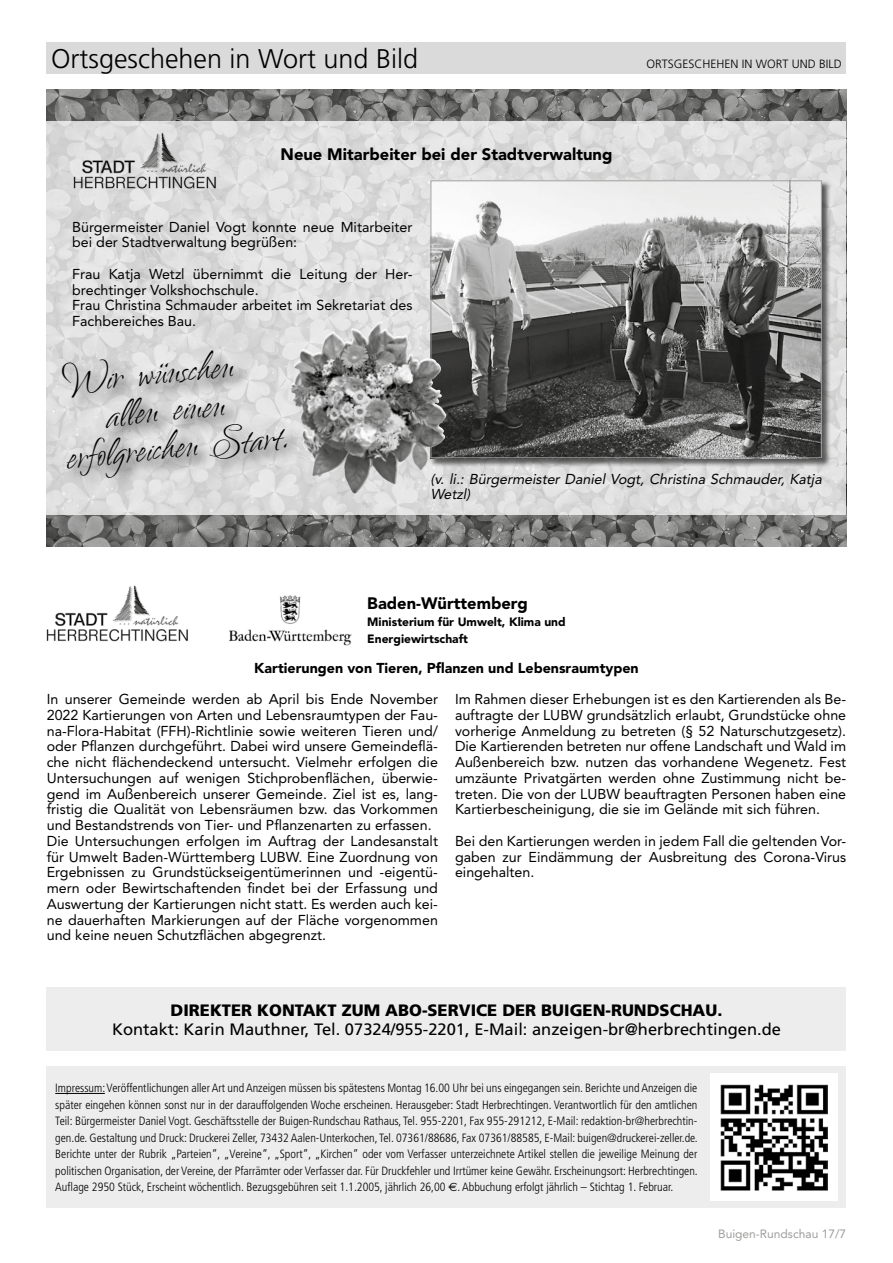
<style>
.page{position:relative;width:893px;height:1263px;background:#fff}
.page>*{position:absolute;margin:0;border:0;box-sizing:border-box;transform-origin:0 0}
.t1{font:41.55px "Ambiance BT Coalesce";color:#000}
.t2{font:300 27px "Frutiger";color:#000}
.t3{font:16.5px "Frutiger";color:#000}
.t4{font:900 16.5px "Avenir";color:#000}
.t5{font:900 16.5px "Frutiger";color:#000}
.t6{font:14.25px/15.8px "Avenir";color:#000}
.t7{font:italic 14.25px/15.8px "Avenir";color:#000}
.t8{font:900 14.25px "Avenir";color:#000}
.t9{font:300 condensed 12px/16.5px "Frutiger";color:#000;text-align:justify}
.t10{font:900 12px/17.2px "Avenir";color:#000}
.t11{font:300 12px "Frutiger";color:#000}
.t12{font:12px "Avenir";color:#9d9d9c}
.s1{font-family:"Euro Sans";font-weight:400;font-stretch:normal}
</style>
<div class="page">
<img style="left:47px;top:90px;width:799px;height:457px">
<svg style="left:47px;top:121px;width:799px;height:394px;background:#d4d4d4"></svg>
<div style="left:430px;top:180px;width:401px;height:287px;background:#000;opacity:.6"></div>
<img style="left:433px;top:182px;width:387px;height:274px">
<div style="left:431px;top:180px;width:391px;height:278px;border:1px solid #9d9d9c"></div>
<div style="left:47px;top:43px;width:799px;height:31px;background:#dadada"></div>
<img style="left:72px;top:127px;width:148px;height:69px">
<div style="left:60px;top:349px;width:244px;height:146px;background:#000;opacity:.75"></div>
<img style="left:228px;top:595px;width:123px;height:51px">
<div style="left:47px;top:1066px;width:799px;height:142px;background:#ededed"></div>
<hr style="left:55px;top:1093px;width:50px;height:1px;background:#000">
<div style="left:710px;top:1073px;width:128px;height:128px;background:#fff"></div>
<img style="left:721px;top:1084px;width:106px;height:106px">
<img style="left:360px;top:321px;width:20px;height:14px">
<div style="left:47px;top:988px;width:799px;height:63px;background:#ededed"></div>
<img style="left:46px;top:585px;width:142px;height:57px">
<h2 class="t2" style="left:51px;top:43px;width:369px">Ortsgeschehen in Wort und Bild</h2>
<p class="t11" style="left:646px;top:57px;width:197px">ORTSGESCHEHEN IN WORT UND BILD</p>
<p class="t4" style="left:281px;top:144px;width:333px">Neue Mitarbeiter bei der Stadtverwaltung</p>
<p class="t6" style="left:72px;top:219px;width:342px">Bürgermeister Daniel Vogt konnte neue Mitarbeiter bei der Stadtverwaltung begrüßen:</p>
<p class="t6" style="left:72px;top:266px;width:342px">Frau Katja Wetzl übernimmt die Leitung der Her&shy;brechtinger Volkshochschule.<br>Frau Christina Schmauder arbeitet im Sekretariat des Fachbereiches Bau.</p>
<h1 class="t1" style="left:58px;top:356px;width:177px;rotate:-5deg">Wir wünschen</h1>
<h1 class="t1" style="left:105px;top:390px;width:121px;rotate:-5deg">allen einen</h1>
<h1 class="t1" style="left:65px;top:431px;width:225px;rotate:-5deg">erfolgreichen Start.</h1>
<p class="t7" style="left:431px;top:471px;width:396px">(v. li.: Bürgermeister Daniel Vogt, Christina Schmauder, Katja<br>Wetzl)</p>
<p class="t4" style="left:367px;top:593px;width:162px">Baden-Württemberg</p>
<p class="t10" style="left:367px;top:613px;width:200px">Ministerium für Umwelt, Klima und<br>Energiewirtschaft</p>
<p class="t8" style="left:254px;top:659px;width:386px">Kartierungen von Tieren, Pflanzen und Lebensraumtypen</p>
<p class="t6" style="left:47px;top:691px;width:393px">In unserer Gemeinde werden ab April bis Ende November 2022 Kartierungen von Arten und Lebensraumtypen der Fau&shy;na-Flora-Habitat (FFH)-Richtlinie sowie weiteren Tieren und/ oder Pflanzen durchgeführt. Dabei wird unsere Gemeindeflä&shy;che nicht flächendeckend untersucht. Vielmehr erfolgen die Untersuchungen auf wenigen Stichprobenflächen, überwie&shy;gend im Außenbereich unserer Gemeinde. Ziel ist es, lang&shy;fristig die Qualität von Lebensräumen bzw. das Vorkommen und Bestandstrends von Tier- und Pflanzenarten zu erfassen.<br>Die Untersuchungen erfolgen im Auftrag der Landesanstalt für Umwelt Baden-Württemberg LUBW. Eine Zuordnung von Ergebnissen zu Grundstückseigentümerinnen und -eigentü&shy;mern oder Bewirtschaftenden findet bei der Erfassung und Auswertung der Kartierungen nicht statt. Es werden auch kei&shy;ne dauerhaften Markierungen auf der Fläche vorgenommen und keine neuen Schutzflächen abgegrenzt.</p>
<p class="t6" style="left:455px;top:691px;width:393px;text-align:justify">Im Rahmen dieser Erhebungen ist es den Kartierenden als Be&shy;auftragte der LUBW grundsätzlich erlaubt, Grundstücke ohne vorherige Anmeldung zu betreten (§ 52 Naturschutzgesetz).<br>Die Kartierenden betreten nur offene Landschaft und Wald im Außenbereich bzw. nutzen das vorhandene Wegenetz. Fest umzäunte Privatgärten werden ohne Zustimmung nicht be&shy;treten. Die von der LUBW beauftragten Personen haben eine Kartierbescheinigung, die sie im Gelände mit sich führen.</p>
<p class="t6" style="left:455px;top:833px;width:393px;text-align:justify">Bei den Kartierungen werden in jedem Fall die geltenden Vor&shy;gaben zur Eindämmung der Ausbreitung des Corona-Virus eingehalten.</p>
<p class="t5" style="left:171px;top:1000px;width:553px">DIREKTER KONTAKT ZUM ABO-SERVICE DER BUIGEN-RUNDSCHAU.</p>
<p class="t3" style="left:112px;top:1019px;width:670px">Kontakt: Karin Mauthner, Tel. 07324/955-2201, E-Mail: anzeigen-br@herbrechtingen.de</p>
<p class="t9" style="left:55px;top:1080px;width:644px">Impressum: Veröffentlichungen aller Art und Anzeigen müssen bis spätestens Montag 16.00 Uhr bei uns eingegangen sein. Berichte und Anzeigen die später eingehen können sonst nur in der darauffolgenden Woche erscheinen. Herausgeber: Stadt Herbrechtingen. Verantwortlich für den amtlichen Teil: Bürgermeister Daniel Vogt. Geschäftsstelle der Buigen-Rundschau Rathaus, Tel. 955-2201, Fax 955-291212, E-Mail: redaktion-br@herbrechtin&shy;gen.de. Gestaltung und Druck: Druckerei Zeller, 73432 Aalen-Unterkochen, Tel. 07361/88686, Fax 07361/88585, E-Mail: buigen@druckerei-zeller.de.<br>Berichte unter der Rubrik „Parteien“, „Vereine“, „Sport“, „Kirchen“ oder vom Verfasser unterzeichnete Artikel stellen die jeweilige Meinung der politischen Organisation, der Vereine, der Pfarrämter oder Verfasser dar. Für Druckfehler und Irrtümer keine Gewähr. Erscheinungsort: Herbrechtingen.<br>Auflage 2950 Stück, Erscheint wöchentlich. Bezugsgebühren seit 1.1.2005, jährlich 26,00 <span class="s1">€</span>. Abbuchung erfolgt jährlich – Stichtag 1. Februar.</p>
<p class="t12" style="left:718px;top:1227px;width:130px">Buigen-Rundschau 17/7</p>
</div>
